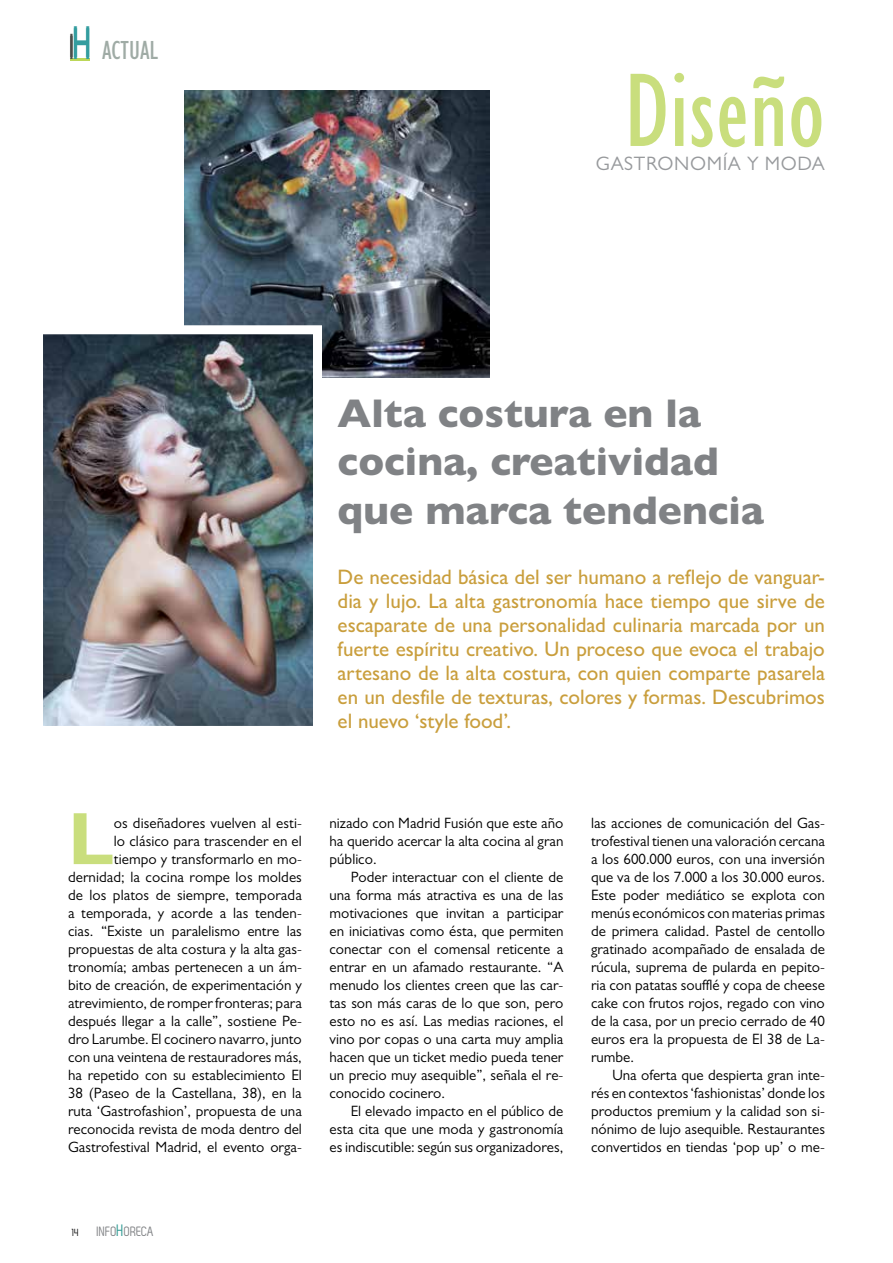
<style>
.page{position:relative;width:893px;height:1263px;background:#fff}
.page>*{position:absolute;margin:0;border:0;box-sizing:border-box;transform-origin:0 0}
.t1{font:condensed 108px "Gill Sans MT Pro";color:#c9de7d}
.t2{font:700 74.55px "Gill Sans MT Pro";color:#c9de7d}
.t3{font:800 40.5px/48.6px "Gill Sans MT Pro";color:#808285}
.t4{font:33.15px "Zag";color:#4c4f4b}
.t5{font:condensed 27px "Gill Sans MT Pro";color:#9faba5}
.t6{font:500 21px/24px "Gill Sans MT Pro";color:#c99e3c;text-align:justify}
.t7{font:19.5px "Gill Sans MT Pro";letter-spacing:.03em;color:#97999c}
.t8{font:15px/18px "Gill Sans MT Pro";color:#000;text-align:justify}
.t9{font:13.5px "Zag";color:#808285}
.t10{font:10.5px "Zag";color:#000}
.s1{font-size:43.95px;color:#339d9f}
.s2{font-size:16.5px;color:#379d96}
</style>
<div class="page">
<img style="left:185px;top:90px;width:304px;height:288px">
<svg style="left:70px;top:58px;width:19px;height:3px"></svg>
<img style="left:44px;top:335px;width:268px;height:390px">
<div style="left:34px;top:325px;width:288px;height:410px;border:9px solid #fff"></div>
<h3 class="t4" style="left:70px;top:30px;width:25px">I<span class="s1">H</span></h3>
<h3 class="t5" style="left:102px;top:34px;width:57px">ACTUAL</h3>
<h1 class="t1" style="left:625px;top:45px;width:202px">Diseño</h1>
<h3 class="t7" style="left:596px;top:152px;width:230px">gastronomía y moda</h3>
<h3 class="t3" style="left:338px;top:389px;width:428px">Alta costura en la cocina, creatividad que marca tendencia</h3>
<p class="t6" style="left:338px;top:565px;width:489px">De necesidad básica del ser humano a reflejo de vanguar&shy;dia y lujo. La alta gastronomía hace tiempo que sirve de escaparate de una personalidad culinaria marcada por un fuerte espíritu creativo. Un proceso que evoca el trabajo artesano de la alta costura, con quien comparte pasarela en un desfile de texturas, colores y formas. Descubrimos el nuevo ‘style food’.</p>
<h2 class="t2" style="left:68px;top:793px;width:47px">L</h2>
<p class="t8" style="left:68px;top:814px;width:235px;text-align:right">os diseñadores vuelven al esti-<br>lo clásico para trascender en el tiempo y transformarlo en mo&shy;dernidad; la cocina rompe los moldes de los platos de siempre, temporada a temporada, y acorde a las tenden&shy;cias. “Existe un paralelismo entre las propuestas de alta costura y la alta gas&shy;tronomía; ambas pertenecen a un ám&shy;bito de creación, de experimentación y atrevimiento, de romper fronteras; para después llegar a la calle”, sostiene Pe&shy;dro Larumbe. El cocinero navarro, junto con una veintena de restauradores más, ha repetido con su establecimiento El 38 (Paseo de la Castellana, 38), en la ruta ‘Gastrofashion’, propuesta de una reconocida revista de moda dentro del Gastrofestival M adrid, el evento orga-</p>
<p class="t10" style="left:72px;top:1226px;width:8px">14</p>
<p class="t9" style="left:97px;top:1224px;width:59px">INFO<span class="s2">H</span>ORECA</p>
<p class="t8" style="left:330px;top:814px;width:235px">nizado con Madrid Fusión que este año ha querido acercar la alta cocina al gran público.</p>
<p class="t8" style="left:330px;top:868px;width:236px;text-indent:21px">Poder interactuar con el cliente de una forma más atractiva es una de las motivaciones que invitan a participar en iniciativas como ésta, que permiten conectar con el comensal reticente a entrar en un afamado restaurante. “A menudo los clientes creen que las car&shy;tas son más caras de lo que son, pero esto no es así. Las medias raciones, el vino por copas o una carta muy amplia hacen que un ticket medio pueda tener un precio muy asequible”, señala el re&shy;conocido cocinero.</p>
<p class="t8" style="left:330px;top:1102px;width:235px;text-indent:21px">El elevado impacto en el público de esta cita que une moda y gastronomía es indiscutible: según sus organizadores,</p>
<p class="t8" style="left:591px;top:814px;width:235px">las acciones de comunicación del Gas&shy;trofestival tienen una valoración cercana a los 600.000 euros, con una inversión que va de los 7.000 a los 30.000 euros.<br>Este poder mediático se explota con menús económicos con materias primas de primera calidad. Pastel de centollo gratinado acompañado de ensalada de rúcula, suprema de pularda en pepito&shy;ria con patatas soufflé y copa de cheese cake con frutos rojos, regado con vino de la casa, por un precio cerrado de 40 euros era la propuesta de El 38 de La&shy;rumbe.</p>
<p class="t8" style="left:591px;top:1066px;width:235px;text-indent:21px">Una oferta que despierta gran inte&shy;rés en contextos ‘fashionistas’ donde los productos premium y la calidad son si&shy;nónimo de lujo asequible. Restaurantes convertidos en tiendas ‘pop up’ o me-</p>
</div>
